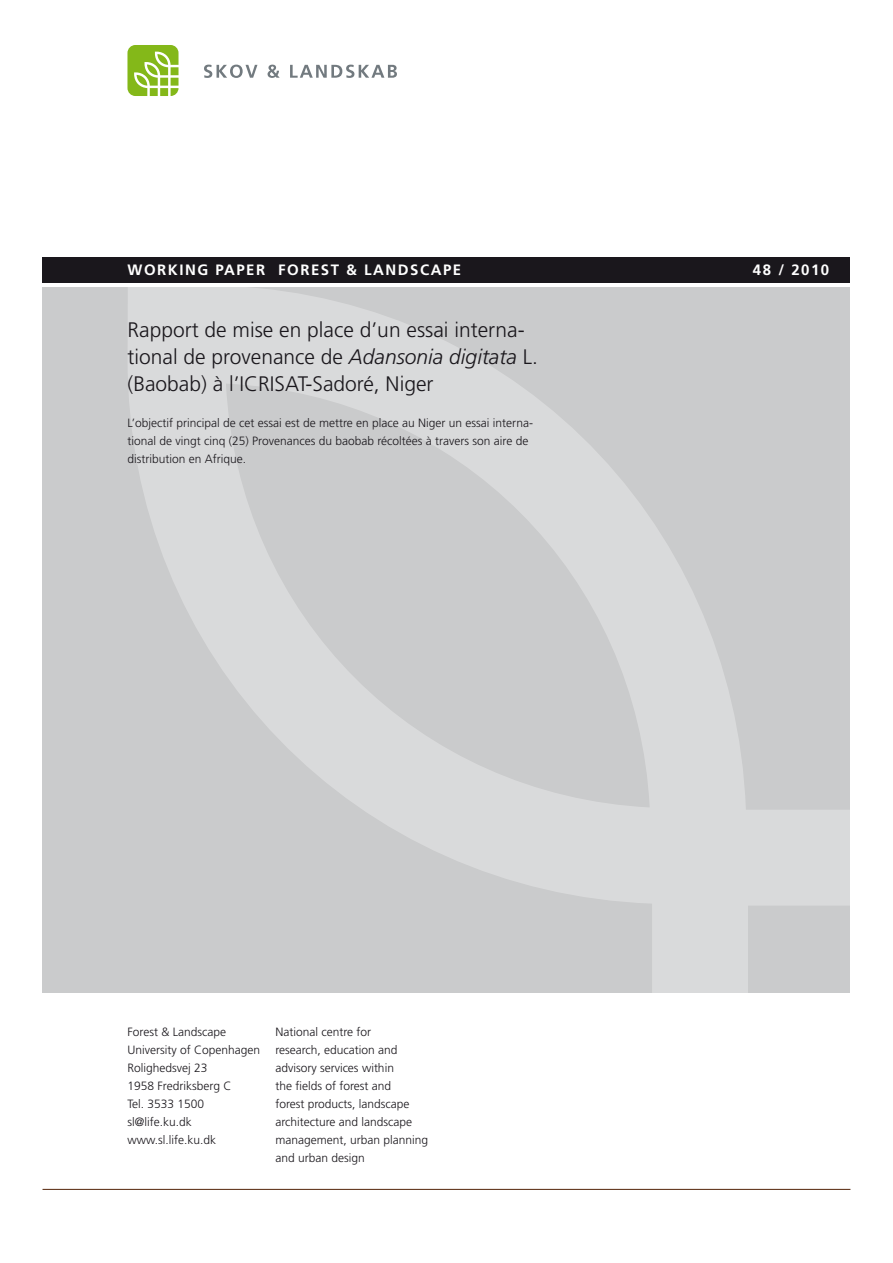
<style>
.page{position:relative;width:893px;height:1263px;background:#fff}
.page>*{position:absolute;margin:0;border:0;box-sizing:border-box;transform-origin:0 0}
.t1{font:300 21px/27px "Frutiger LT Std";color:#1a171c}
.t2{font:700 15px "Frutiger LT Std";letter-spacing:.1em;color:#fff}
.t3{font:300 12px/18px "Frutiger LT Std";color:#1a171c}
.s1{font-style:italic}
</style>
<div class="page">
<svg style="left:204px;top:65px;width:53px;height:13px"></svg>
<svg style="left:268px;top:65px;width:12px;height:13px"></svg>
<svg style="left:290px;top:65px;width:107px;height:13px"></svg>
<svg style="left:125px;top:43px;width:56px;height:55px"></svg>
<svg style="left:127px;top:45px;width:51px;height:51px"></svg>
<div style="left:43px;top:287px;width:807px;height:706px;background:#cacbcc"></div>
<svg style="left:128px;top:287px;width:722px;height:706px"></svg>
<div style="left:43px;top:258px;width:807px;height:25px;background:#1a171c"></div>
<hr style="left:43px;top:1189px;width:807px;height:1px;background:#532409">
<p class="t2" style="left:128px;top:261px;width:335px">WORKING PAPER FOREST &amp; LANDSCAPE</p>
<p class="t2" style="left:753px;top:261px;width:78px">48 / 2010</p>
<h1 class="t1" style="left:128px;top:317px;width:412px">Rapport de mise en place d’un essai interna&shy;tional de provenance de <span class="s1">Adansonia digitata</span> L. (Baobab) à l’ICRISAT-Sadoré, Niger</h1>
<p class="t3" style="left:128px;top:414px;width:407px">L’objectif principal de cet essai est de mettre en place au Niger un essai interna&shy;tional de vingt cinq (25) Provenances du baobab récoltées à travers son aire de distribution en Afrique.</p>
<p class="t3" style="left:128px;top:1023px;width:134px">Forest &amp; Landscape<br>University of Copenhagen<br>Rolighedsvej 23<br>1958 Fredriksberg C<br>Tel. 3533 1500 sl@life.ku.dk www.sl.life.ku.dk</p>
<p class="t3" style="left:275px;top:1023px;width:154px">National centre for<br>research, education and advisory services within<br>the fields of forest and<br>forest products, landscape architecture and landscape management, urban planning and urban design</p>
</div>
